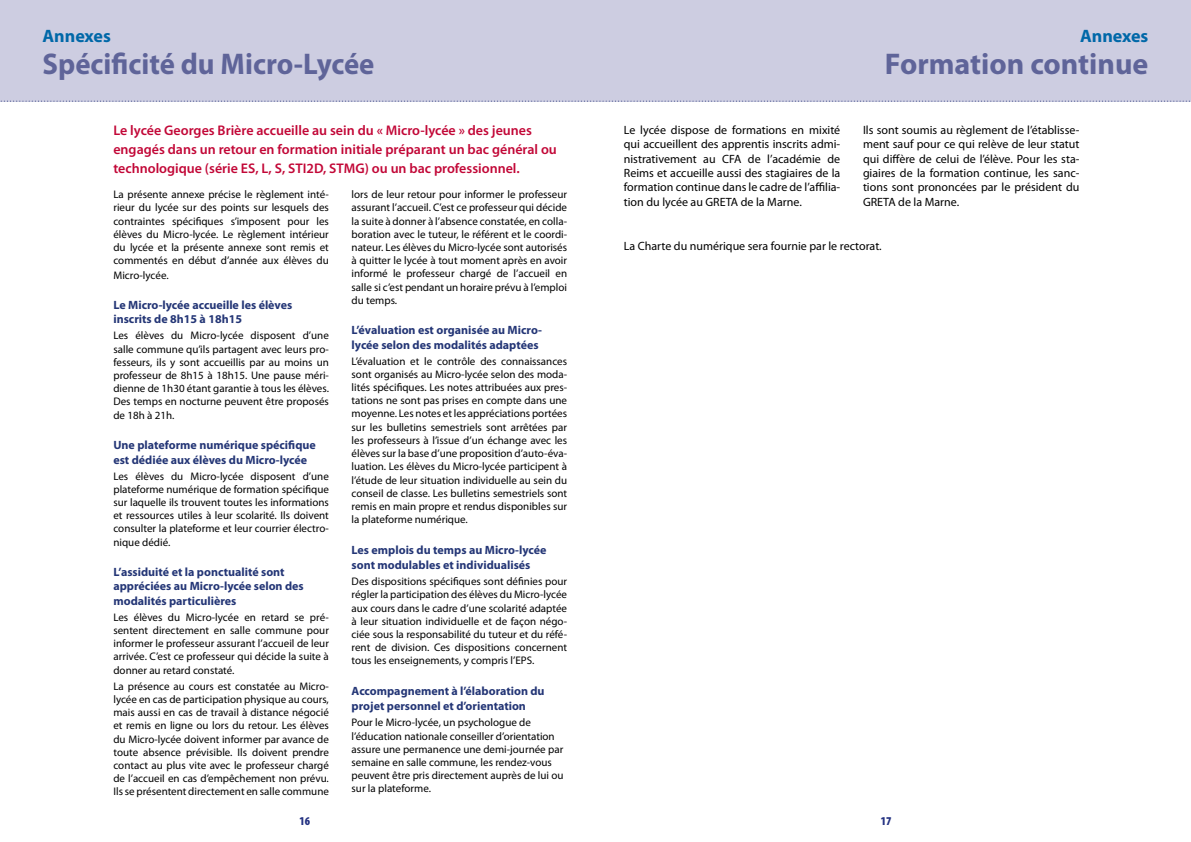
<style>
.page{position:relative;width:1191px;height:842px;background:#fff}
.page>*{position:absolute;margin:0;border:0;box-sizing:border-box;transform-origin:0 0}
.t1{font:700 30px "Myriad Pro";color:#5f6499;scale:.96 1}
.t2{font:700 30px "Myriad Pro";color:#5f6499}
.t3{font:700 18px "Myriad Pro";letter-spacing:-.005em;color:#0068a8}
.t4{font:600 14px/19px "Myriad Pro";color:#c20737}
.t5{font:12px/14.4px "Myriad Pro";color:#000;text-align:justify}
.t6{font:700 12px/14.4px "Myriad Pro";color:#243676}
.t7{font:900 condensed 12px "Myriad Pro";color:#243282}
.t8{font:11px/13.2px "Myriad Pro";color:#000;text-align:justify}
</style>
<div class="page">
<div style="left:0;top:0;width:1191px;height:101px;background:#cdcde1"></div>
<svg style="left:0;top:101px;width:1191px;height:1px"></svg>
<h2 class="t3" style="left:43px;top:24px;width:70px">Annexes</h2>
<h2 class="t3" style="left:1080px;top:24px;width:70px">Annexes</h2>
<h1 class="t1" style="left:43px;top:44px;width:347px">Spécificité du Micro-Lycée</h1>
<h1 class="t2" style="left:885px;top:44px;width:265px">Formation continue</h1>
<p class="t4" style="left:113px;top:121px;width:445px">Le lycée Georges Brière accueille au sein du « Micro-lycée » des jeunes engagés dans un retour en formation initiale préparant un bac général ou technologique (série ES, L, S, STI2D, STMG) ou un bac professionnel.</p>
<p class="t5" style="left:624px;top:122px;width:218px">Le lycée dispose de formations en mixité qui accueillent des apprentis inscrits admi&shy;nistrativement au CFA de l’académie de Reims et accueille aussi des stagiaires de la formation continue dans le cadre de l’affilia&shy;tion du lycée au GRETA de la Marne.</p>
<p class="t5" style="left:863px;top:122px;width:218px">Ils sont soumis au règlement de l’établisse&shy;ment sauf pour ce qui relève de leur statut qui diffère de celui de l’élève. Pour les sta&shy;giaires de la formation continue, les sanc&shy;tions sont prononcées par le président du GRETA de la Marne.</p>
<p class="t5" style="left:624px;top:239px;width:259px">La Charte du numérique sera fournie par le rectorat.</p>
<p class="t8" style="left:351px;top:188px;width:217px">lors de leur retour pour informer le professeur assurant l’accueil. C’est ce professeur qui décide la suite à donner à l’absence constatée, en colla&shy;boration avec le tuteur, le référent et le coordi&shy;nateur. Les élèves du Micro-lycée sont autorisés à quitter le lycée à tout moment après en avoir informé le professeur chargé de l’accueil en salle si c’est pendant un horaire prévu à l’emploi du temps.</p>
<p class="t6" style="left:351px;top:323px;width:192px">L’évaluation est organisée au Micro&shy;lycée selon des modalités adaptées</p>
<p class="t8" style="left:351px;top:354px;width:217px">L’évaluation et le contrôle des connaissances sont organisés au Micro-lycée selon des moda&shy;lités spécifiques. Les notes attribuées aux pres&shy;tations ne sont pas prises en compte dans une moyenne. Les notes et les appréciations portées sur les bulletins semestriels sont arrêtées par les professeurs à l’issue d’un échange avec les élèves sur la base d’une proposition d’auto-éva&shy;luation. Les élèves du Micro-lycée participent à l’étude de leur situation individuelle au sein du conseil de classe. Les bulletins semestriels sont remis en main propre et rendus disponibles sur la plateforme numérique.</p>
<p class="t6" style="left:351px;top:541px;width:196px;line-height:15.6px">Les emplois du temps au Micro-lycée sont modulables et individualisés</p>
<p class="t8" style="left:351px;top:575px;width:217px">Des dispositions spécifiques sont définies pour régler la participation des élèves du Micro-lycée aux cours dans le cadre d’une scolarité adaptée à leur situation individuelle et de façon négo&shy;ciée sous la responsabilité du tuteur et du réfé&shy;rent de division. Ces dispositions concernent tous les enseignements, y compris l’EPS.</p>
<p class="t6" style="left:351px;top:683px;width:194px;line-height:15.6px">Accompagnement à l’élaboration du projet personnel et d’orientation</p>
<p class="t8" style="left:351px;top:716px;width:213px;text-align:left">Pour le Micro-lycée, un psychologue de l’éducation nationale conseiller d’orientation assure une permanence une demi-journée par semaine en salle commune, les rendez-vous peuvent être pris directement auprès de lui ou sur la plateforme.</p>
<p class="t8" style="left:113px;top:188px;width:217px">La présente annexe précise le règlement inté&shy;rieur du lycée sur des points sur lesquels des contraintes spécifiques s’imposent pour les élèves du Micro-lycée. Le règlement intérieur du lycée et la présente annexe sont remis et commentés en début d’année aux élèves du</p>
<p class="t8" style="left:113px;top:268px;width:57px">Micro-lycée.</p>
<p class="t6" style="left:113px;top:297px;width:180px">Le Micro-lycée accueille les élèves inscrits de 8h15 à 18h15</p>
<p class="t8" style="left:113px;top:329px;width:217px">Les élèves du Micro-lycée disposent d’une salle commune qu’ils partagent avec leurs pro&shy;fesseurs, ils y sont accueillis par au moins un professeur de 8h15 à 18h15. Une pause méri&shy;dienne de 1h30 étant garantie à tous les élèves.<br>Des temps en nocturne peuvent être proposés de 18h à 21h.</p>
<p class="t6" style="left:113px;top:437px;width:204px">Une plateforme numérique spécifique est dédiée aux élèves du Micro-lycée</p>
<p class="t8" style="left:113px;top:469px;width:217px">Les élèves du Micro-lycée disposent d’une plateforme numérique de formation spécifique sur laquelle ils trouvent toutes les informations et ressources utiles à leur scolarité. Ils doivent consulter la plateforme et leur courrier électro&shy;nique dédié.</p>
<p class="t6" style="left:113px;top:564px;width:192px">L’assiduité et la ponctualité sont appréciées au Micro-lycée selon des modalités particulières</p>
<p class="t8" style="left:113px;top:610px;width:217px">Les élèves du Micro-lycée en retard se pré&shy;sentent directement en salle commune pour informer le professeur assurant l’accueil de leur arrivée. C’est ce professeur qui décide la suite à donner au retard constaté.</p>
<p class="t8" style="left:113px;top:679px;width:217px">La présence au cours est constatée au Micro&shy;lycée en cas de participation physique au cours, mais aussi en cas de travail à distance négocié et remis en ligne ou lors du retour. Les élèves du Micro-lycée doivent informer par avance de toute absence prévisible. Ils doivent prendre contact au plus vite avec le professeur chargé de l’accueil en cas d’empêchement non prévu.<br>Ils se présentent directement en salle commune</p>
<p class="t7" style="left:299px;top:813px;width:12px">16</p>
<p class="t7" style="left:880px;top:813px;width:12px">17</p>
</div>
